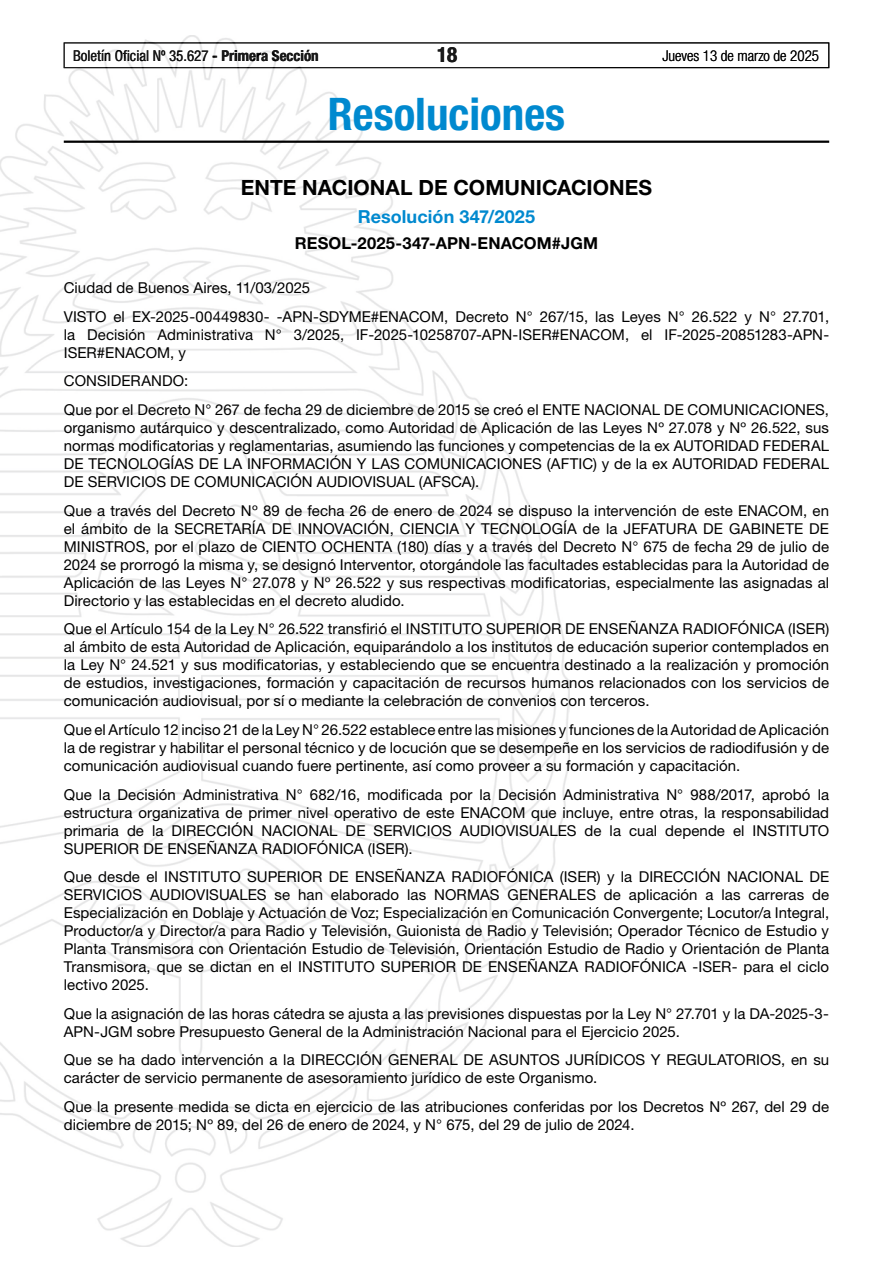
<style>
.page{position:relative;width:893px;height:1263px;background:#fff}
.page>*{position:absolute;margin:0;border:0;box-sizing:border-box;transform-origin:0 0}
.t1{font:700 condensed 45px "Helvetica Neue LT Std";color:#0089cf}
.t2{font:700 21px "Helvetica Neue LT Std";color:#000}
.t3{font:700 condensed 21px "Helvetica Neue LT Std";color:#000}
.t4{font:700 18px "Helvetica Neue LT Std";letter-spacing:.005em;color:#0089cf}
.t5{font:700 16.5px "Helvetica Neue LT Std";letter-spacing:.01em;color:#000}
.t6{font:15px/18px "Helvetica Neue LT Std";letter-spacing:.005em;color:#000}
.t7{font:condensed 15px "Helvetica Neue LT Std";color:#000}
.t8{font:300 condensed 15px "Helvetica Neue LT Std";color:#000}
.s1{font-weight:700}
</style>
<div class="page">
<div style="left:64px;top:43px;width:765px;height:25px;border:1px solid #000"></div>
<img style="left:0;top:35px;width:569px;height:1211px">
<hr style="left:64px;top:141px;width:765px;height:2px;background:#000">
<p class="t7" style="left:73px;top:47px;width:247px">Boletín Oficial Nº 35.627 <span class="s1">- Primera Sección</span></p>
<h2 class="t3" style="left:437px;top:42px;width:22px">18</h2>
<p class="t8" style="left:662px;top:47px;width:158px">Jueves 13 de marzo de 2025</p>
<h1 class="t1" style="left:328px;top:87px;width:239px">Resoluciones</h1>
<h2 class="t2" style="left:241px;top:174px;width:413px">ENTE NACIONAL DE COMUNICACIONES</h2>
<p class="t4" style="left:358px;top:205px;width:179px">Resolución 347/2025</p>
<p class="t5" style="left:295px;top:233px;width:305px">RESOL-2025-347-APN-ENACOM#JGM</p>
<p class="t6" style="left:64px;top:273px;width:767px;line-height:28.7px">Ciudad de Buenos Aires, 11/03/2025<br>VISTO el EX-2025-00449830- -APN-SDYME#ENACOM, Decreto N° 267/15, las Leyes N° 26.522 y N° 27.701,</p>
<p class="t6" style="left:64px;top:325px;width:767px">la Decisión Administrativa N° 3/2025, IF-2025-10258707-APN-ISER#ENACOM, el IF-2025-20851283-APN-<br>ISER#ENACOM, y</p>
<p class="t6" style="left:64px;top:366px;width:767px;line-height:28.7px">CONSIDERANDO:<br>Que por el Decreto N° 267 de fecha 29 de diciembre de 2015 se creó el ENTE NACIONAL DE COMUNICACIONES,</p>
<p class="t6" style="left:64px;top:418px;width:767px;text-align:justify">organismo autárquico y descentralizado, como Autoridad de Aplicación de las Leyes Nº 27.078 y Nº 26.522, sus normas modificatorias y reglamentarias, asumiendo las funciones y competencias de la ex AUTORIDAD FEDERAL DE TECNOLOGÍAS DE LA INFORMACIÓN Y LAS COMUNICACIONES (AFTIC) y de la ex AUTORIDAD FEDERAL DE SERVICIOS DE COMUNICACIÓN AUDIOVISUAL (AFSCA).</p>
<p class="t6" style="left:64px;top:501px;width:767px;text-align:justify">Que a través del Decreto Nº 89 de fecha 26 de enero de 2024 se dispuso la intervención de este ENACOM, en el ámbito de la SECRETARÍA DE INNOVACIÓN, CIENCIA Y TECNOLOGÍA de la JEFATURA DE GABINETE DE MINISTROS, por el plazo de CIENTO OCHENTA (180) días y a través del Decreto N° 675 de fecha 29 de julio de 2024 se prorrogó la misma y, se designó Interventor, otorgándole las facultades establecidas para la Autoridad de Aplicación de las Leyes N° 27.078 y Nº 26.522 y sus respectivas modificatorias, especialmente las asignadas al Directorio y las establecidas en el decreto aludido.</p>
<p class="t6" style="left:64px;top:620px;width:767px;text-align:justify">Que el Artículo 154 de la Ley N° 26.522 transfirió el INSTITUTO SUPERIOR DE ENSEÑANZA RADIOFÓNICA (ISER) al ámbito de esta Autoridad de Aplicación, equiparándolo a los institutos de educación superior contemplados en la Ley N° 24.521 y sus modificatorias, y estableciendo que se encuentra destinado a la realización y promoción de estudios, investigaciones, formación y capacitación de recursos humanos relacionados con los servicios de comunicación audiovisual, por sí o mediante la celebración de convenios con terceros.</p>
<p class="t6" style="left:64px;top:720px;width:767px;text-align:justify">Que el Artículo 12 inciso 21 de la Ley N° 26.522 establece entre las misiones y funciones de la Autoridad de Aplicación la de registrar y habilitar el personal técnico y de locución que se desempeñe en los servicios de radiodifusión y de comunicación audiovisual cuando fuere pertinente, así como proveer a su formación y capacitación.</p>
<p class="t6" style="left:64px;top:785px;width:767px;text-align:justify">Que la Decisión Administrativa N° 682/16, modificada por la Decisión Administrativa N° 988/2017, aprobó la estructura organizativa de primer nivel operativo de este ENACOM que incluye, entre otras, la responsabilidad primaria de la DIRECCIÓN NACIONAL DE SERVICIOS AUDIOVISUALES de la cual depende el INSTITUTO SUPERIOR DE ENSEÑANZA RADIOFÓNICA (ISER).</p>
<p class="t6" style="left:64px;top:868px;width:767px;text-align:justify">Que desde el INSTITUTO SUPERIOR DE ENSEÑANZA RADIOFÓNICA (ISER) y la DIRECCIÓN NACIONAL DE SERVICIOS AUDIOVISUALES se han elaborado las NORMAS GENERALES de aplicación a las carreras de Especialización en Doblaje y Actuación de Voz; Especialización en Comunicación Convergente; Locutor/a Integral, Productor/a y Director/a para Radio y Televisión, Guionista de Radio y Televisión; Operador Técnico de Estudio y Planta Transmisora con Orientación Estudio de Televisión, Orientación Estudio de Radio y Orientación de Planta Transmisora, que se dictan en el INSTITUTO SUPERIOR DE ENSEÑANZA RADIOFÓNICA -ISER- para el ciclo lectivo 2025.</p>
<p class="t6" style="left:64px;top:1004px;width:767px">Que la asignación de las horas cátedra se ajusta a las previsiones dispuestas por la Ley N° 27.701 y la DA-2025-3-<br>APN-JGM sobre Presupuesto General de la Administración Nacional para el Ejercicio 2025.</p>
<p class="t6" style="left:64px;top:1051px;width:767px">Que se ha dado intervención a la DIRECCIÓN GENERAL DE ASUNTOS JURÍDICOS Y REGULATORIOS, en su carácter de servicio permanente de asesoramiento jurídico de este Organismo.</p>
<p class="t6" style="left:64px;top:1097px;width:767px">Que la presente medida se dicta en ejercicio de las atribuciones conferidas por los Decretos Nº 267, del 29 de diciembre de 2015; Nº 89, del 26 de enero de 2024, y N° 675, del 29 de julio de 2024.</p>
</div>
